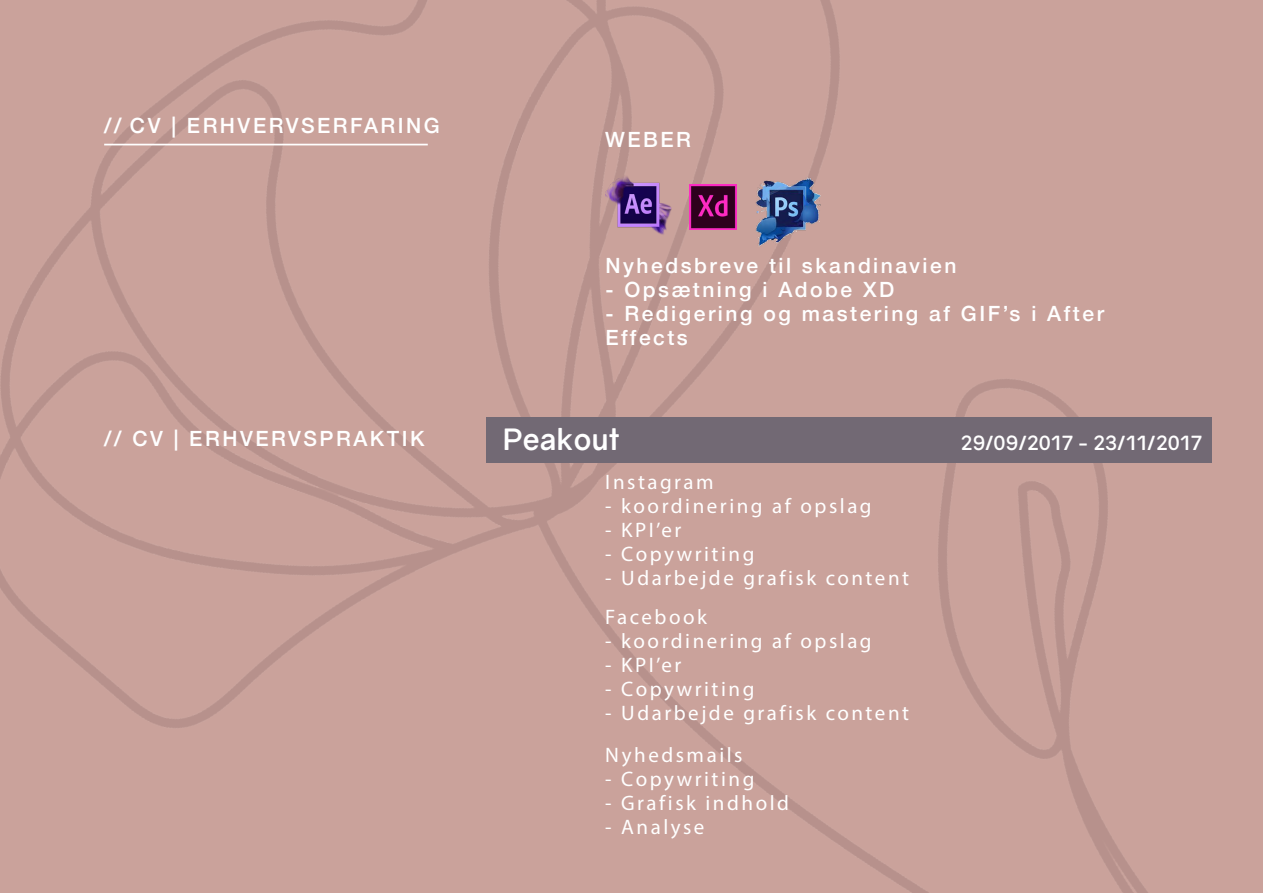
<style>
.page{position:relative;width:1263px;height:893px;background:#caa29b}
.page>*{position:absolute;margin:0;border:0;box-sizing:border-box;transform-origin:0 0}
.Rubrik{font:700 29.4px "Gravity";color:#fff}
.Kompetencer{font:21px "Myriad Pro";letter-spacing:.12em;color:#fff}
.Kompetencer-2{font:500 21px/24px "Helvetica Neue";letter-spacing:.12em;color:#fff}
.Rubrik-2{font:700 19.5px "Gravity";color:#fff}
</style>
<div class="page">
<hr style="left:104px;top:144px;width:324px;height:1px;background:#fff">
<div style="left:487px;top:418px;width:725px;height:45px;background:#726974"></div>
<img style="left:605px;top:173px;width:71px;height:70px">
<img style="left:689px;top:184px;width:47px;height:46px">
<img style="left:755px;top:177px;width:65px;height:70px">
<p class="Kompetencer-2" style="left:104px;top:112px;width:337px">// CV | ERHVERVSERFARING</p>
<p class="Kompetencer-2" style="left:104px;top:425px;width:322px">// CV | ERHVERVSPRAKTIK</p>
<p class="Kompetencer-2" style="left:605px;top:126px;width:87px">WEBER</p>
<p class="Kompetencer-2" style="left:605px;top:252px;width:353px">Nyhedsbreve til skandinavien</p>
<p class="Kompetencer-2" style="left:605px;top:276px;width:291px">- Opsætning i Adobe XD</p>
<p class="Kompetencer-2" style="left:605px;top:300px;width:500px">- Redigering og mastering af GIF’s i After<br>Effects</p>
<p class="Rubrik" style="left:503px;top:421px;width:118px">Peakout</p>
<p class="Kompetencer" style="left:605px;top:469px;width:110px">Instagram</p>
<p class="Kompetencer" style="left:605px;top:493px;width:268px">- koordinering af opslag</p>
<p class="Kompetencer" style="left:605px;top:517px;width:78px">- KPI’er</p>
<p class="Kompetencer" style="left:605px;top:541px;width:151px">- Copywriting</p>
<p class="Kompetencer" style="left:605px;top:565px;width:305px">- Udarbejde grafisk content</p>
<p class="Kompetencer" style="left:605px;top:604px;width:103px">Facebook</p>
<p class="Kompetencer" style="left:605px;top:628px;width:268px">- koordinering af opslag</p>
<p class="Kompetencer" style="left:605px;top:652px;width:78px">- KPI’er</p>
<p class="Kompetencer" style="left:605px;top:676px;width:151px">- Copywriting</p>
<p class="Kompetencer" style="left:605px;top:700px;width:305px">- Udarbejde grafisk content</p>
<p class="Kompetencer" style="left:605px;top:742px;width:139px">Nyhedsmails</p>
<p class="Kompetencer" style="left:605px;top:766px;width:151px">- Copywriting</p>
<p class="Kompetencer" style="left:605px;top:790px;width:185px">- Grafisk indhold</p>
<p class="Kompetencer" style="left:605px;top:814px;width:101px">- Analyse</p>
<p class="Rubrik-2" style="left:960px;top:431px;width:243px">29/09/2017 - 23/11/2017</p>
</div>
